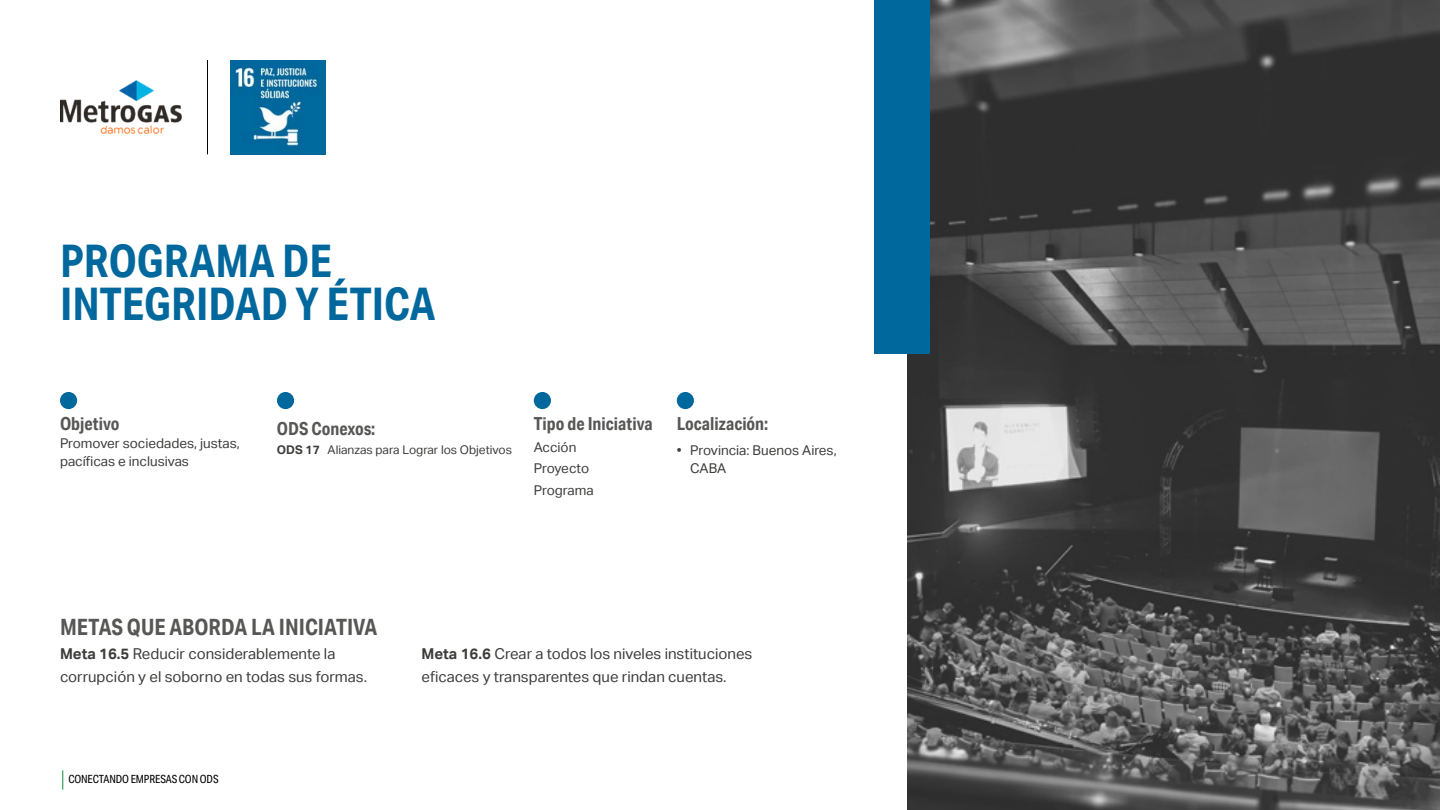
<style>
.page{position:relative;width:1440px;height:810px;background:#fff}
.page>*{position:absolute;margin:0;border:0;box-sizing:border-box;transform-origin:0 0}
.t1{font:700 45px/42.8px "Aktiv Grotesk Cd";color:#00689d}
.t2{font:700 22.5px "Aktiv Grotesk Cd";color:#575756}
.t3{font:700 18px "Aktiv Grotesk Cd";color:#575756}
.t4{font:15px/23.2px "Aktiv Grotesk";color:#3c3c3b}
.t5{font:13.5px/18px "Aktiv Grotesk";color:#3c3c3b}
.t6{font:12px "Aktiv Grotesk";color:#3c3c3b}
.t7{font:11.25px "Aktiv Grotesk Cd";letter-spacing:-.01em;color:#000}
.s1{font-weight:700}
</style>
<div class="page">
<svg style="left:62px;top:770px;width:1px;height:20px"></svg>
<img style="left:907px;top:0;width:533px;height:810px">
<div style="left:874px;top:0;width:56px;height:354px;background:#00689d"></div>
<img style="left:231px;top:60px;width:94px;height:95px">
<hr style="left:207px;top:60px;width:1px;height:94px;background:#000">
<div style="left:60px;top:392px;width:17px;height:17px;background:#00689d;border-radius:50%"></div>
<div style="left:677px;top:392px;width:17px;height:17px;background:#00689d;border-radius:50%"></div>
<img style="left:60px;top:81px;width:121px;height:53px">
<div style="left:277px;top:392px;width:17px;height:17px;background:#00689d;border-radius:50%"></div>
<div style="left:534px;top:392px;width:17px;height:17px;background:#00689d;border-radius:50%"></div>
<h1 class="t1" style="left:60px;top:239px;width:377px">PROGRAMA DE<br>INTEGRIDAD Y ÉTICA</h1>
<p class="t3" style="left:60px;top:412px;width:61px">Objetivo</p>
<p class="t5" style="left:60px;top:434px;width:181px">Promover sociedades, justas, pacíficas e inclusivas</p>
<p class="t3" style="left:277px;top:418px;width:100px">ODS Conexos:</p>
<p class="t6" style="left:277px;top:442px;width:237px"><span class="s1">ODS 17</span> Alianzas para Lograr los Objetivos</p>
<p class="t3" style="left:534px;top:412px;width:120px">Tipo de Iniciativa</p>
<p class="t5" style="left:534px;top:436px;width:61px;line-height:21.8px">Acción<br>Proyecto<br>Programa</p>
<p class="t3" style="left:677px;top:412px;width:93px">Localización:</p>
<p class="t5" style="left:690px;top:442px;width:148px;text-indent:-14px">• Provincia: Buenos Aires,<br>CABA</p>
<h2 class="t2" style="left:60px;top:613px;width:319px">METAS QUE ABORDA LA INICIATIVA</h2>
<p class="t4" style="left:60px;top:642px;width:309px"><span class="s1">Meta 16.5</span> Reducir considerablemente la corrupción y el soborno en todas sus formas.</p>
<p class="t4" style="left:422px;top:642px;width:332px"><span class="s1">Meta 16.6</span> Crear a todos los niveles instituciones eficaces y transparentes que rindan cuentas.</p>
<p class="t7" style="left:68px;top:773px;width:152px">CONECTANDO EMPRESAS CON ODS</p>
</div>
